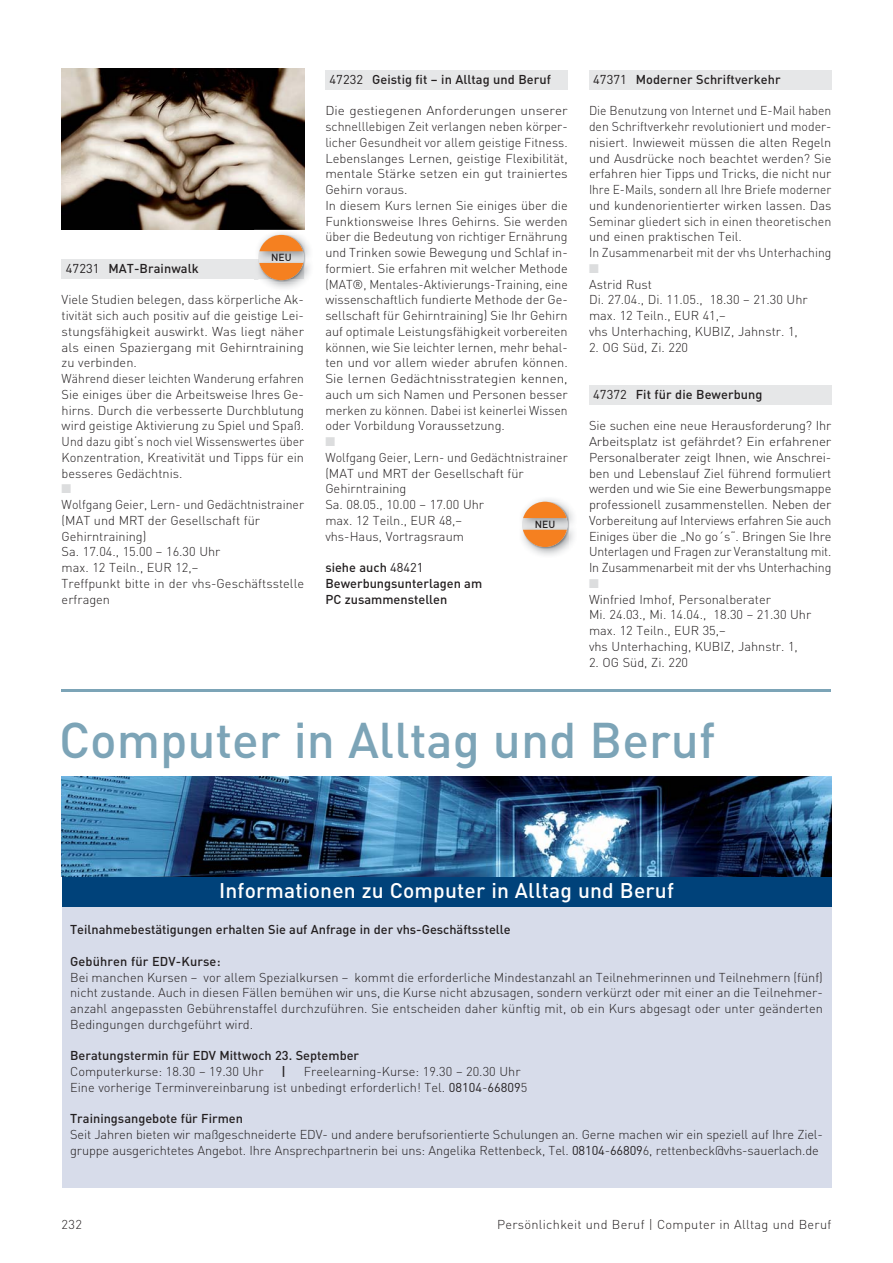
<style>
.page{position:relative;width:893px;height:1263px;background:#fff}
.page>*{position:absolute;margin:0;border:0;box-sizing:border-box;transform-origin:0 0}
.t1{font:500 49.5px "DIN";color:#7ca4b7}
.t2{font:500 21px "DIN";letter-spacing:.01em;color:#fff}
.t3{font:300 12.75px/15.8px "DIN";color:#231f20}
.t4{font:300 12.75px/15.8px "DIN";color:#231f20;scale:1.06 1}
.t5{font:300 12.75px/15.8px "DIN";color:#231f20;scale:.96 1}
.t6{font:500 12.75px/15.8px "DIN";color:#231f20}
.t7{font:300 12.75px "DIN";letter-spacing:.025em;color:#231f20}
.t8{font:12.75px "Zapf Dingbats ITC";color:#dcddde}
.t9{font:500 10.2px "DIN";letter-spacing:.005em;color:#231f20}
.s1{font-weight:400}
</style>
<div class="page">
<div style="left:62px;top:259px;width:242px;height:20px;background:#e6e7e8"></div>
<div style="left:325px;top:70px;width:243px;height:20px;background:#e6e7e8"></div>
<div style="left:589px;top:70px;width:242px;height:20px;background:#e6e7e8"></div>
<div style="left:589px;top:385px;width:242px;height:20px;background:#e6e7e8"></div>
<img style="left:62px;top:68px;width:242px;height:162px">
<div style="left:62px;top:900px;width:769px;height:288px;background:#d7dcea"></div>
<div style="left:62px;top:877px;width:769px;height:30px;background:#00427a"></div>
<img style="left:62px;top:776px;width:769px;height:101px">
<hr style="left:61px;top:689px;width:770px;height:3px;background:#7ca4b7">
<img style="left:258px;top:237px;width:48px;height:45px">
<img style="left:303px;top:236px;width:1px;height:44px">
<svg style="left:259px;top:235px;width:44px;height:45px;background:#e3a470"></svg>
<img style="left:522px;top:501px;width:47px;height:48px">
<svg style="left:523px;top:502px;width:44px;height:45px;background:#e5a571"></svg>
<p class="t9" style="left:271px;top:254px;width:22px">NEU</p>
<p class="t6" style="left:66px;top:262px;width:134px"><span class="s1">47231</span> MAT-Brainwalk</p>
<p class="t3" style="left:62px;top:293px;width:244px">Viele Studien belegen, dass körperliche Ak&shy;tivität sich auch positiv auf die geistige Lei&shy;stungsfähigkeit auswirkt. Was liegt näher als einen Spaziergang mit Gehirntraining zu verbinden.<br>Während dieser leichten Wanderung erfahren Sie einiges über die Arbeitsweise Ihres Ge&shy;hirns. Durch die verbesserte Durchblutung wird geistige Aktivierung zu Spiel und Spaß.<br>Und dazu gibt‘s noch viel Wissenswertes über Konzentration, Kreativität und Tipps für ein besseres Gedächtnis.</p>
<p class="t8" style="left:62px;top:483px;width:11px">■</p>
<p class="t5" style="left:62px;top:498px;width:254px">Wolfgang Geier, Lern- und Gedächtnistrainer (MAT und MRT der Gesellschaft für<br>Gehirntraining)<br>Sa. 17.04., 15.00 – 16.30 Uhr<br>max. 12 Teiln., EUR 12,–<br>Treffpunkt bitte in der vhs-Geschäftsstelle erfragen</p>
<p class="t6" style="left:330px;top:73px;width:223px"><span class="s1">47232</span> Geistig fit – in Alltag und Beruf</p>
<p class="t4" style="left:325px;top:104px;width:230px">Die gestiegenen Anforderungen unserer schnelllebigen Zeit verlangen neben körper&shy;licher Gesundheit vor allem geistige Fitness.<br>Lebenslanges Lernen, geistige Flexibilität, mentale Stärke setzen ein gut trainiertes Gehirn voraus.<br>In diesem Kurs lernen Sie einiges über die Funktionsweise Ihres Gehirns. Sie werden über die Bedeutung von richtiger Ernährung und Trinken sowie Bewegung und Schlaf in&shy;formiert. Sie erfahren mit welcher Methode (MAT®, Mentales-Aktivierungs-Training, eine wissenschaftlich fundierte Methode der Ge&shy;sellschaft für Gehirntraining) Sie Ihr Gehirn auf optimale Leistungsfähigkeit vorbereiten können, wie Sie leichter lernen, mehr behal&shy;ten und vor allem wieder abrufen können.<br>Sie lernen Gedächtnisstrategien kennen, auch um sich Namen und Personen besser merken zu können. Dabei ist keinerlei Wissen oder Vorbildung Voraussetzung.</p>
<p class="t8" style="left:325px;top:436px;width:11px">■</p>
<p class="t5" style="left:325px;top:451px;width:254px">Wolfgang Geier, Lern- und Gedächtnistrainer (MAT und MRT der Gesellschaft für<br>Gehirntraining<br>Sa. 08.05., 10.00 – 17.00 Uhr<br>max. 12 Teiln., EUR 48,–<br>vhs-Haus, Vortragsraum</p>
<p class="t6" style="left:325px;top:561px;width:158px">siehe auch <span class="s1">48421<br></span>Bewerbungsunterlagen am<br>PC zusammenstellen</p>
<p class="t9" style="left:535px;top:520px;width:22px">NEU</p>
<p class="t6" style="left:593px;top:73px;width:189px"><span class="s1">47371</span> Moderner Schriftverkehr</p>
<p class="t5" style="left:589px;top:104px;width:254px">Die Benutzung von Internet und E-Mail haben den Schriftverkehr revolutioniert und moder&shy;nisiert. Inwieweit müssen die alten Regeln und Ausdrücke noch beachtet werden? Sie erfahren hier Tipps und Tricks, die nicht nur Ihre E-Mails, sondern all Ihre Briefe moderner und kundenorientierter wirken lassen. Das Seminar gliedert sich in einen theoretischen und einen praktischen Teil.<br>In Zusammenarbeit mit der vhs Unterhaching</p>
<p class="t8" style="left:589px;top:262px;width:11px">■</p>
<p class="t3" style="left:589px;top:278px;width:220px">Astrid Rust<br>Di. 27.04., Di. 11.05., 18.30 – 21.30 Uhr max. 12 Teiln., EUR 41,–<br>vhs Unterhaching, KUBIZ, Jahnstr. 1,</p>
<p class="t3" style="left:589px;top:341px;width:101px">2. OG Süd, Zi. 220</p>
<p class="t6" style="left:593px;top:388px;width:171px"><span class="s1">47372</span> Fit für die Bewerbung</p>
<p class="t3" style="left:589px;top:419px;width:244px;text-align:justify">Sie suchen eine neue Herausforderung? Ihr Arbeitsplatz ist gefährdet? Ein erfahrener Personalberater zeigt Ihnen, wie Anschrei&shy;ben und Lebenslauf Ziel führend formuliert werden und wie Sie eine Bewerbungsmappe professionell zusammenstellen. Neben der Vorbereitung auf Interviews erfahren Sie auch Einiges über die „No go´s“. Bringen Sie Ihre Unterlagen und Fragen zur Veranstaltung mit.<br>In Zusammenarbeit mit der vhs Unterhaching</p>
<p class="t8" style="left:589px;top:577px;width:11px">■</p>
<p class="t3" style="left:589px;top:593px;width:224px">Winfried Imhof, Personalberater<br>Mi. 24.03., Mi. 14.04., 18.30 – 21.30 Uhr max. 12 Teiln., EUR 35,–<br>vhs Unterhaching, KUBIZ, Jahnstr. 1,</p>
<p class="t3" style="left:589px;top:656px;width:101px">2. OG Süd, Zi. 220</p>
<h1 class="t1" style="left:59px;top:722px;width:658px">Computer in Alltag und Beruf</h1>
<h2 class="t2" style="left:219px;top:883px;width:456px">Informationen zu Computer in Alltag und Beruf</h2>
<p class="t6" style="left:70px;top:923px;width:442px">Teilnahmebestätigungen erhalten Sie auf Anfrage in der vhs-Geschäftsstelle</p>
<p class="t6" style="left:70px;top:955px;width:152px">Gebühren für EDV-Kurse:</p>
<p class="t3" style="left:70px;top:971px;width:754px;text-align:justify">Bei manchen Kursen – vor allem Spezialkursen – kommt die erforderliche Mindestanzahl an Teilnehmerinnen und Teilnehmern (fünf) nicht zustande. Auch in diesen Fällen bemühen wir uns, die Kurse nicht abzusagen, sondern verkürzt oder mit einer an die Teilnehmer&shy;anzahl angepassten Ge bührenstaffel durchzuführen. Sie entscheiden daher künftig mit, ob ein Kurs abgesagt oder unter ge änderten Bedingungen durchgeführt wird.</p>
<p class="t6" style="left:70px;top:1049px;width:290px">Beratungstermin für EDV Mittwoch 23. September</p>
<p class="t3" style="left:70px;top:1065px;width:195px">Computerkurse: 18.30 – 19.30 Uhr</p>
<p class="t6" style="left:282px;top:1065px;width:6px">|</p>
<p class="t3" style="left:70px;top:1065px;width:459px;text-indent:234px">Freelearning-Kurse: 19.30 – 20.30 Uhr<br>Eine vorherige Terminvereinbarung ist unbedingt erforderlich! Tel. <span class="s1">08104</span>-<span class="s1">66809</span>5</p>
<p class="t6" style="left:70px;top:1112px;width:174px">Trainingsangebote für Firmen</p>
<p class="t3" style="left:70px;top:1128px;width:754px">Seit Jahren bieten wir maßgeschneiderte EDV- und andere berufsorientierte Schulungen an. Gerne machen wir ein speziell auf Ihre Ziel&shy;gruppe ausgerichtetes Angebot. Ihre Ansprechpartnerin bei uns: Angelika Rettenbeck, Tel. <span class="s1">08104</span>-<span class="s1">66809</span>6, rettenbeck@vhs-sauerlach.de</p>
<p class="t3" style="left:62px;top:1218px;width:22px">232</p>
<p class="t7" style="left:497px;top:1220px;width:336px">Persönlichkeit und Beruf | Computer in Alltag und Beruf</p>
</div>
